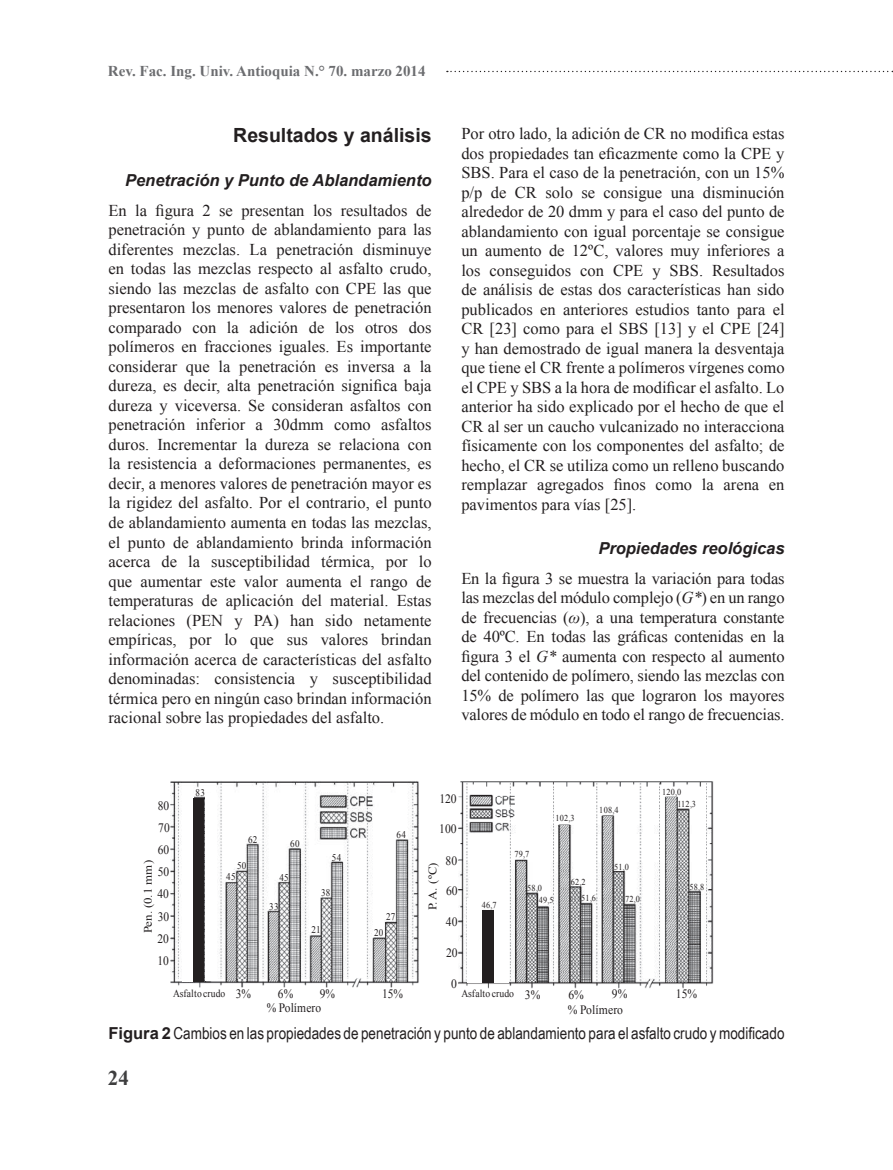
<style>
.page{position:relative;width:893px;height:1170px;background:#fff}
.page>*{position:absolute;margin:0;border:0;box-sizing:border-box;transform-origin:0 0}
.t1{font:700 21px "Times New Roman";color:#3e3e3f}
.t2{font:700 19.5px "Arial";color:#231f20}
.t3{font:16.5px/19.5px "Times New Roman";color:#231f20;text-align:justify}
.t4{font:16.5px "Arial Narrow";color:#231f20}
.t5{font:italic 700 16.5px "Arial";color:#231f20}
.t6{font:700 15px "Times New Roman";color:#6c6d70}
.t7{font:12.9px "Times New Roman";color:#231f20;scale:.89 1}
.t8{font:12.75px "Times New Roman";color:#231f20;scale:.91 1}
.t9{font:11.7px "Times New Roman";color:#231f20;scale:1.1 1}
.t10{font:11.4px "Times New Roman";color:#231f20;scale:1.12 1}
.t11{font:10.65px "Times New Roman";letter-spacing:.01em;color:#231f20;scale:.89 1}
.t12{font:10.65px "Times New Roman";letter-spacing:.01em;color:#231f20;scale:.91 1}
.t13{font:10.2px "Times New Roman";letter-spacing:.025em;color:#231f20;scale:.89 1}
.t14{font:9px/12.6px "Times New Roman";letter-spacing:.025em;color:#231f20;scale:.91 1}
.s1{font-style:italic}
.s2{font-size:12.9px}
.s3{font-size:12.75px}
.s4{font-family:"Arial";font-weight:700}
</style>
<div class="page">
<svg style="left:447px;top:71px;width:446px;height:1px"></svg>
<img style="left:171px;top:781px;width:248px;height:206px">
<div style="left:182px;top:795px;width:12px;height:186px;background:#fff"></div>
<div style="left:205px;top:793px;width:12px;height:187px;background:#fff"></div>
<div style="left:193px;top:797px;width:11px;height:184px;background:#231f20"></div>
<img style="left:458px;top:781px;width:255px;height:207px">
<div style="left:468px;top:898px;width:14px;height:84px;background:#fff"></div>
<div style="left:494px;top:897px;width:15px;height:85px;background:#fff"></div>
<div style="left:483px;top:909px;width:11px;height:73px;background:#231f20"></div>
<p class="t6" style="left:108px;top:60px;width:319px">Rev. Fac. Ing. Univ. Antioquia N.° 70. marzo 2014</p>
<p class="t2" style="left:233px;top:122px;width:200px">Resultados y análisis</p>
<p class="t5" style="left:125px;top:169px;width:308px">Penetración y Punto de Ablandamiento</p>
<p class="t3" style="left:108px;top:200px;width:325px">En la figura 2 se presentan los resultados de penetración y punto de ablandamiento para las diferentes mezclas. La penetración disminuye en todas las mezclas respecto al asfalto crudo, siendo las mezclas de asfalto con CPE las que presentaron los menores valores de penetración comparado con la adición de los otros dos polímeros en fracciones iguales. Es importante considerar que la penetración es inversa a la dureza, es decir, alta penetración significa baja dureza y viceversa. Se consideran asfaltos con penetración inferior a 30dmm como asfaltos duros. Incrementar la dureza se relaciona con la resistencia a deformaciones permanentes, es decir, a menores valores de penetración mayor es la rigidez del asfalto. Por el contrario, el punto de ablandamiento aumenta en todas las mezclas, el punto de ablandamiento brinda información acerca de la susceptibilidad térmica, por lo que aumentar este valor aumenta el rango de temperaturas de aplicación del material. Estas relaciones (PEN y PA) han sido netamente empíricas, por lo que sus valores brindan información acerca de características del asfalto denominadas: consistencia y susceptibilidad térmica pero en ningún caso brindan información racional sobre las propiedades del asfalto.</p>
<p class="t3" style="left:461px;top:124px;width:325px">Por otro lado, la adición de CR no modifica estas dos propiedades tan eficazmente como la CPE y SBS. Para el caso de la penetración, con un 15% p/p de CR solo se consigue una disminución alrededor de 20 dmm y para el caso del punto de ablandamiento con igual porcentaje se consigue un aumento de 12ºC, valores muy inferiores a los conseguidos con CPE y SBS. Resultados de análisis de estas dos características han sido publicados en anteriores estudios tanto para el CR [23] como para el SBS [13] y el CPE [24] y han demostrado de igual manera la desventaja que tiene el CR frente a polímeros vírgenes como el CPE y SBS a la hora de modificar el asfalto. Lo anterior ha sido explicado por el hecho de que el CR al ser un caucho vulcanizado no interacciona físicamente con los componentes del asfalto; de hecho, el CR se utiliza como un relleno buscando remplazar agregados finos como la arena en pavimentos para vías [25].</p>
<p class="t5" style="left:598px;top:537px;width:188px">Propiedades reológicas</p>
<p class="t3" style="left:461px;top:568px;width:325px">En la figura 3 se muestra la variación para todas las mezclas del módulo complejo (<span class="s1">G*</span>) en un rango de frecuencias (<span class="s1">ω</span>), a una temperatura constante de 40ºC. En todas las gráficas contenidas en la figura 3 el <span class="s1">G*</span> aumenta con respecto al aumento del contenido de polímero, siendo las mezclas con 15% de polímero las que lograron los mayores valores de módulo en todo el rango de frecuencias.</p>
<p class="t7" style="left:158px;top:796px;width:14px">80</p>
<p class="t7" style="left:158px;top:818px;width:14px">70</p>
<p class="t7" style="left:158px;top:840px;width:14px">60</p>
<p class="t10" style="left:140px;top:933px;width:67px;rotate:-90deg">Pen. (0.1 mm)</p>
<p class="t7" style="left:158px;top:863px;width:14px">50</p>
<p class="t7" style="left:157px;top:885px;width:14px">40</p>
<p class="t7" style="left:158px;top:907px;width:14px">30</p>
<p class="t7" style="left:157px;top:930px;width:14px">20</p>
<p class="t7" style="left:157px;top:951px;width:14px">10</p>
<p class="t13" style="left:196px;top:785px;width:12px">83</p>
<p class="t13" style="left:248px;top:832px;width:12px">62</p>
<p class="t13" style="left:237px;top:858px;width:12px">50</p>
<p class="t13" style="left:226px;top:869px;width:12px">45</p>
<p class="t13" style="left:290px;top:837px;width:12px">60</p>
<p class="t13" style="left:279px;top:870px;width:12px">45</p>
<p class="t13" style="left:269px;top:899px;width:12px">33</p>
<p class="t13" style="left:332px;top:850px;width:12px">54</p>
<p class="t13" style="left:321px;top:885px;width:12px">38</p>
<p class="t13" style="left:311px;top:922px;width:12px">21</p>
<p class="t13" style="left:397px;top:828px;width:12px">64</p>
<p class="t13" style="left:386px;top:909px;width:12px">27</p>
<p class="t13" style="left:374px;top:925px;width:12px">20</p>
<p class="t11" style="left:173px;top:986px;width:89px">Asfalto crudo <span class="s2">3%</span></p>
<p class="t7" style="left:278px;top:984px;width:19px">6%</p>
<p class="t7" style="left:320px;top:985px;width:19px">9%</p>
<p class="t7" style="left:382px;top:984px;width:25px">15%</p>
<p class="t8" style="left:439px;top:790px;width:21px">120</p>
<p class="t8" style="left:439px;top:820px;width:21px">100</p>
<p class="t8" style="left:446px;top:851px;width:14px">80</p>
<p class="t9" style="left:425px;top:910px;width:45px;rotate:-90deg">P. A. (ºC)</p>
<p class="t8" style="left:446px;top:882px;width:14px">60</p>
<p class="t8" style="left:446px;top:913px;width:14px">40</p>
<p class="t8" style="left:446px;top:943px;width:14px">20</p>
<p class="t14" style="left:482px;top:898px;width:18px">46,7</p>
<p class="t14" style="left:555px;top:811px;width:23px">102,3</p>
<p class="t14" style="left:599px;top:803px;width:23px">108,4</p>
<p class="t14" style="left:514px;top:847px;width:18px">79,7</p>
<p class="t14" style="left:539px;top:881px;width:18px;text-indent:-11px">58,0<br>49,5</p>
<p class="t14" style="left:581px;top:873px;width:18px;line-height:16px;text-indent:-11px">62,2<br>51,6</p>
<p class="t14" style="left:614px;top:860px;width:18px">51,0</p>
<p class="t14" style="left:625px;top:892px;width:18px">72,0</p>
<p class="t14" style="left:677px;top:785px;width:22px;text-indent:-15px">120,0<br>112,3</p>
<p class="t14" style="left:689px;top:880px;width:18px">58,8</p>
<p class="t8" style="left:451px;top:974px;width:8px">0</p>
<p class="t12" style="left:461px;top:985px;width:88px">Asfalto crudo <span class="s3">3%</span></p>
<p class="t8" style="left:568px;top:986px;width:18px">6%</p>
<p class="t8" style="left:612px;top:985px;width:19px">9%</p>
<p class="t8" style="left:676px;top:985px;width:25px">15%</p>
<p class="t7" style="left:267px;top:998px;width:63px">% Polímero</p>
<p class="t8" style="left:568px;top:1000px;width:62px">% Polímero</p>
<p class="t4" style="left:108px;top:1021px;width:678px"><span class="s4">Figura 2</span> Cambios en las propiedades de penetración y punto de ablandamiento para el asfalto crudo y modificado</p>
<p class="t1" style="left:108px;top:1062px;width:22px">24</p>
</div>
